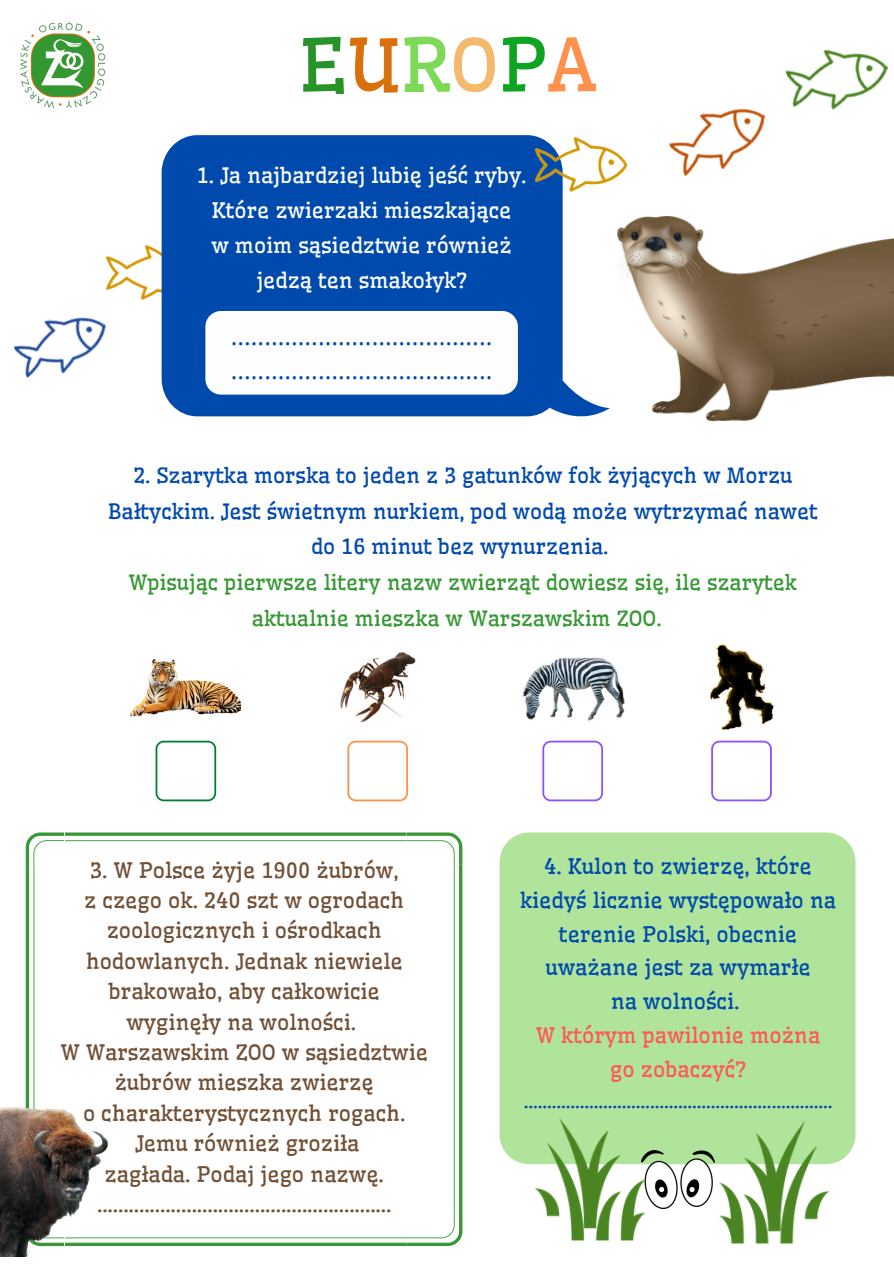
<style>
.page{position:relative;width:894px;height:1264px;background:#fff}
.page>*{position:absolute;margin:0;border:0;box-sizing:border-box;transform-origin:0 0}
.t1{font:72.6px "Wellfleet";color:#289328}
.t2{font:25.2px "Open Sans";color:#004aad}
.t3{font:21px/30.5px "Wellfleet";color:#725036;text-align:center}
.t4{font:21px/33.8px "Wellfleet";color:#004aad;text-align:center}
.t5{font:21px "Wellfleet";color:#ff5757}
.t6{font:20.85px "Wellfleet";color:#fdfefd}
.t7{font:20.7px/35.8px "Wellfleet";color:#004aad;text-align:center}
.t8{font:20.7px/35.8px "Wellfleet";color:#379835;text-align:center}
.t9{font:18.75px "Wellfleet";color:#004aad}
.s1{color:#da700b}
.s2{color:#7ed957}
.s3{color:#f3b96d}
.s4{color:#0ca420}
.s5{color:#ff914d}
</style>
<div class="page">
<img style="left:20px;top:21px;width:86px;height:88px">
<div style="left:499px;top:832px;width:356px;height:332px;background:#b1e49b;border-radius:29px"></div>
<img style="left:617px;top:216px;width:276px;height:206px">
<img style="left:130px;top:659px;width:111px;height:58px">
<img style="left:340px;top:652px;width:75px;height:70px">
<img style="left:522px;top:657px;width:103px;height:63px">
<img style="left:710px;top:644px;width:64px;height:86px">
<svg style="left:155px;top:740px;width:61px;height:61px"></svg>
<svg style="left:347px;top:740px;width:61px;height:61px"></svg>
<svg style="left:542px;top:740px;width:61px;height:61px"></svg>
<svg style="left:711px;top:740px;width:60px;height:61px"></svg>
<img style="left:107px;top:245px;width:54px;height:54px">
<svg style="left:161px;top:135px;width:449px;height:282px;background:#1e5fb6"></svg>
<div style="left:205px;top:311px;width:312px;height:83px;background:#fdfefd;border-radius:16px"></div>
<svg style="left:26px;top:832px;width:436px;height:413px"></svg>
<img style="left:14px;top:317px;width:93px;height:61px">
<img style="left:669px;top:108px;width:97px;height:69px">
<img style="left:785px;top:49px;width:103px;height:61px">
<img style="left:535px;top:137px;width:91px;height:54px">
<img style="left:0;top:1080px;width:152px;height:176px">
<img style="left:668px;top:1152px;width:27px;height:56px">
<img style="left:695px;top:1121px;width:146px;height:123px">
<img style="left:522px;top:1118px;width:146px;height:123px">
<p class="t1" style="left:299px;top:20px;width:298px">E<span class="s1">U</span><span class="s2">R</span><span class="s3">O</span><span class="s4">P</span><span class="s5">A</span></p>
<p class="t6" style="left:197px;top:162px;width:331px">1. Ja najbardziej lubię jeść ryby.</p>
<p class="t6" style="left:212px;top:197px;width:301px">Które zwierzaki mieszkające</p>
<p class="t6" style="left:211px;top:232px;width:301px">w moim sąsiedztwie również</p>
<p class="t6" style="left:256px;top:267px;width:212px">jedzą ten smakołyk?</p>
<p class="t2" style="left:231px;top:318px;width:263px">.......................................</p>
<p class="t2" style="left:231px;top:352px;width:263px">.......................................</p>
<p class="t7" style="left:108px;top:457px;width:711px">2. Szarytka morska to jeden z 3 gatunków fok żyjących w Morzu<br>Bałtyckim. Jest świetnym nurkiem, pod wodą może wytrzymać nawet do 16 minut bez wynurzenia.</p>
<p class="t8" style="left:128px;top:565px;width:670px">Wpisując pierwsze litery nazw zwierząt dowiesz się, ile szarytek aktualnie mieszka w Warszawskim ZOO.</p>
<p class="t3" style="left:90px;top:854px;width:310px">3. W Polsce żyje 1900 żubrów,</p>
<p class="t3" style="left:84px;top:885px;width:321px">z czego ok. 240 szt w ogrodach zoologicznych i ośrodkach hodowlanych. Jednak niewiele brakowało, aby całkowicie</p>
<p class="t3" style="left:126px;top:1006px;width:231px">wyginęły na wolności.</p>
<p class="t3" style="left:60px;top:1037px;width:369px">W Warszawskim ZOO w sąsiedztwie żubrów mieszka zwierzę</p>
<p class="t3" style="left:83px;top:1097px;width:324px">o charakterystycznych rogach.</p>
<p class="t3" style="left:135px;top:1128px;width:225px">Jemu również groziła</p>
<p class="t3" style="left:104px;top:1158px;width:281px">zagłada. Podaj jego nazwę.</p>
<p class="t3" style="left:97px;top:1189px;width:296px">........................................................</p>
<p class="t4" style="left:520px;top:849px;width:317px">4. Kulon to zwierzę, które kiedyś licznie występowało na terenie Polski, obecnie uważane jest za wymarłe</p>
<p class="t4" style="left:610px;top:984px;width:130px">na wolności.</p>
<p class="t5" style="left:535px;top:1022px;width:286px">W którym pawilonie można</p>
<p class="t5" style="left:610px;top:1056px;width:137px">go zobaczyć?</p>
<p class="t9" style="left:523px;top:1089px;width:310px">..................................................................</p>
</div>
